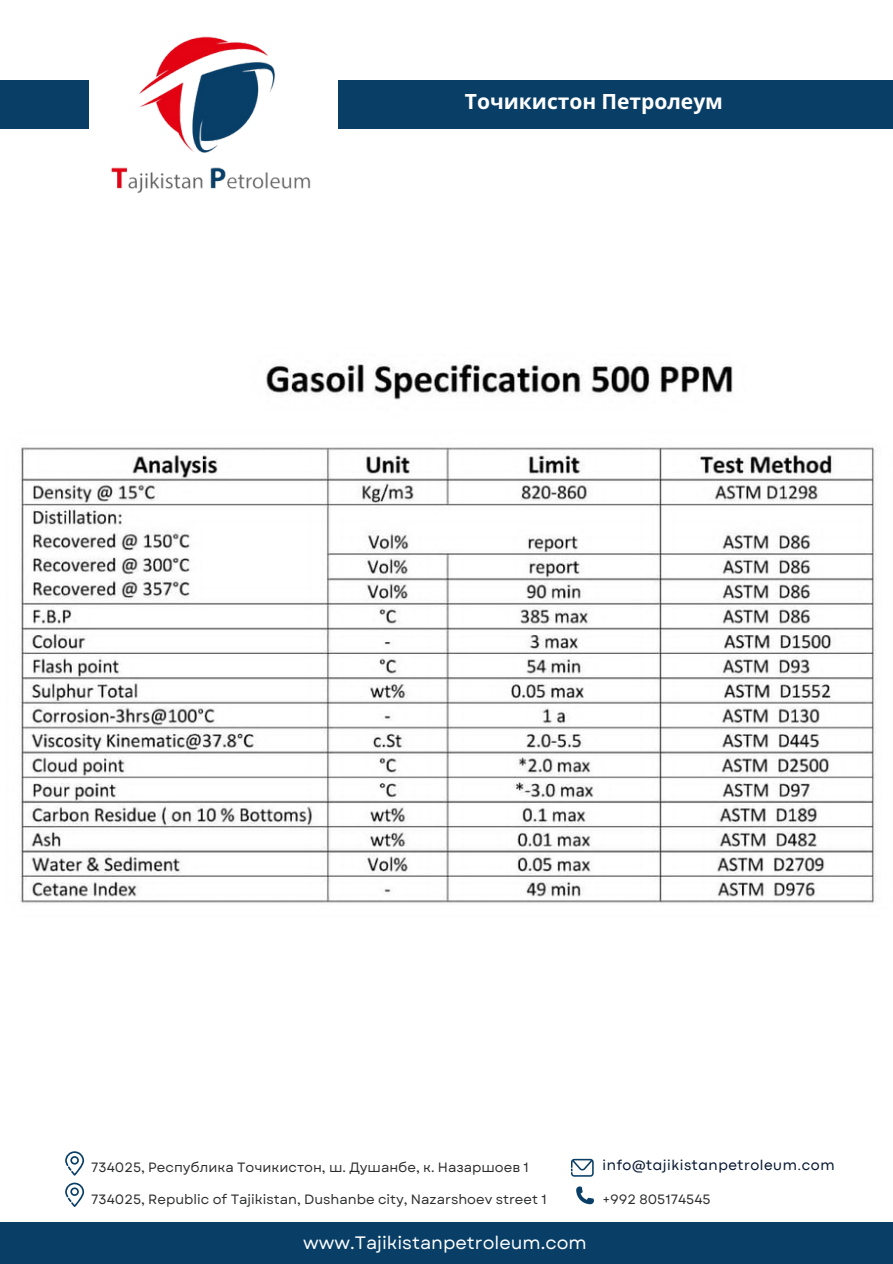
<style>
.page{position:relative;width:893px;height:1264px;background:#fff}
.page>*{position:absolute;margin:0;border:0;box-sizing:border-box;transform-origin:0 0}
.t1{font:700 21px "Noto Sans";color:#fff}
.t2{font:18px "Garet";color:#fff}
.t3{font:15px "Codec Pro";letter-spacing:.04em;color:#071832}
.t4{font:13.5px "Garet";color:#2c2d2d}
</style>
<div class="page">
<div style="left:0;top:1222px;width:892px;height:41px;background:#093f67"></div>
<div style="left:0;top:80px;width:89px;height:48px;background:#093f67"></div>
<div style="left:338px;top:80px;width:554px;height:48px;background:#093f67"></div>
<svg style="left:65px;top:1182px;width:19px;height:24px"></svg>
<img style="left:61px;top:36px;width:301px;height:157px">
<svg style="left:571px;top:1158px;width:22px;height:18px"></svg>
<svg style="left:576px;top:1186px;width:18px;height:18px"></svg>
<svg style="left:65px;top:1151px;width:19px;height:24px"></svg>
<img style="left:20px;top:363px;width:856px;height:540px">
<h1 class="t1" style="left:465px;top:86px;width:259px">Точикистон Петролеум</h1>
<p class="t4" style="left:91px;top:1157px;width:439px">734025, Республика Точикистон, ш. Душанбе, к. Назаршоев 1</p>
<p class="t4" style="left:91px;top:1189px;width:457px">734025, Republic of Tajikistan, Dushanbe city, Nazarshoev street 1</p>
<h2 class="t2" style="left:303px;top:1229px;width:285px">www.Tajikistanpetroleum.com</h2>
<p class="t3" style="left:602px;top:1157px;width:234px">info@tajikistanpetroleum.com</p>
<p class="t4" style="left:602px;top:1189px;width:110px">+992 805174545</p>
</div>
